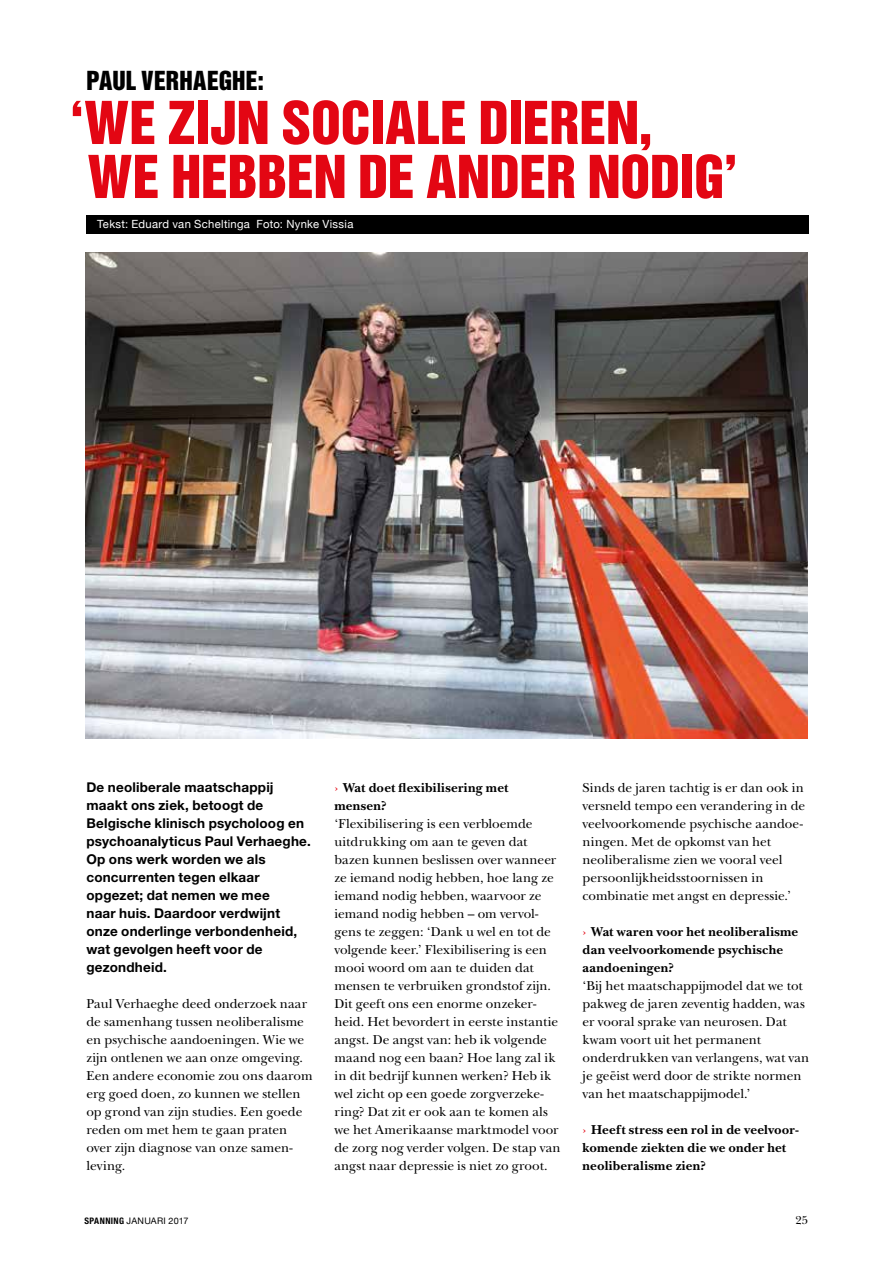
<style>
.page{position:relative;width:893px;height:1263px;background:#fff}
.page>*{position:absolute;margin:0;border:0;box-sizing:border-box;transform-origin:0 0}
.t1{font:54px/54px "Helvetica Inserat LT Std";letter-spacing:-.005em;color:#e30613}
.t2{font:24px "Helvetica Inserat LT Std";color:#000}
.t3{font:13.5px/18px "New Baskerville Std";color:#000}
.t4{font:700 13.5px/18px "Helvetica Neue LT Std";letter-spacing:.015em;color:#000}
.t5{font:700 13.5px/18px "New Baskerville Std";letter-spacing:.015em;color:#000}
.t6{font:12px "New Baskerville Std";color:#000}
.t7{font:11.25px "Helvetica Neue";letter-spacing:.03em;color:#fff}
.t8{font:9px "Helvetica Neue";letter-spacing:.02em;color:#000}
.s1{color:#e30613}
.s2{font-family:"Helvetica Neue LT Std";font-weight:700;font-stretch:condensed}
</style>
<div class="page">
<div style="left:86px;top:215px;width:723px;height:18px;background:#000"></div>
<img style="left:85px;top:252px;width:723px;height:486px">
<h2 class="t2" style="left:86px;top:66px;width:179px">PAUL VERHAEGHE:</h2>
<h1 class="t1" style="left:87px;top:97px;width:652px;text-indent:-18px">‘WE ZIJN SOCIALE DIEREN,<br>WE HEBBEN DE ANDER NODIG’</h1>
<p class="t7" style="left:97px;top:217px;width:258px">Tekst: Eduard van Scheltinga Foto: Nynke Vissia</p>
<p class="t4" style="left:86px;top:778px;width:226px">De neoliberale maatschappij maakt ons ziek, betoogt de<br>Belgische klinisch psycholoog en psychoanalyticus Paul Verhaeghe.<br>Op ons werk worden we als concurrenten tegen elkaar opgezet; dat nemen we mee<br>naar huis. Daardoor verdwijnt onze onderlinge verbondenheid, wat gevolgen heeft voor de gezondheid.</p>
<p class="t3" style="left:86px;top:995px;width:228px">Paul Verhaeghe deed onderzoek naar de samenhang tussen neoliberalisme en psychische aandoeningen. Wie we zijn ontlenen we aan onze omgeving.<br>Een andere economie zou ons daarom erg goed doen, zo kunnen we stellen op grond van zijn studies. Een goede reden om met hem te gaan praten over zijn diagnose van onze samen&shy;leving.</p>
<p class="t5" style="left:334px;top:779px;width:175px"><span class="s1">›</span> Wat doet flexibilisering met mensen?</p>
<p class="t3" style="left:334px;top:815px;width:228px">‘Flexibilisering is een verbloemde uitdrukking om aan te geven dat bazen kunnen beslissen over wanneer ze iemand nodig hebben, hoe lang ze iemand nodig hebben, waarvoor ze iemand nodig hebben – om vervol&shy;gens te zeggen: ‘Dank u wel en tot de volgende keer.’ Flexibilisering is een mooi woord om aan te duiden dat mensen te verbruiken grondstof zijn.<br>Dit geeft ons een enorme onzeker&shy;heid. Het bevordert in eerste instantie angst. De angst van: heb ik volgende maand nog een baan? Hoe lang zal ik in dit bedrijf kunnen werken? Heb ik wel zicht op een goede zorgverzeke&shy;ring? Dat zit er ook aan te komen als we het Amerikaanse marktmodel voor de zorg nog verder volgen. De stap van angst naar depressie is niet zo groot.</p>
<p class="t3" style="left:583px;top:779px;width:224px">Sinds de jaren tachtig is er dan ook in versneld tempo een verandering in de veelvoorkomende psychische aandoe&shy;ningen. Met de opkomst van het neoliberalisme zien we vooral veel persoonlijkheidsstoornissen in combinatie met angst en depressie.’</p>
<p class="t5" style="left:583px;top:922px;width:217px"><span class="s1">›</span> Wat waren voor het neoliberalisme dan veelvoorkomende psychische aandoeningen?</p>
<p class="t3" style="left:583px;top:977px;width:228px">‘Bij het maatschappijmodel dat we tot pakweg de jaren zeventig hadden, was er vooral sprake van neurosen. Dat kwam voort uit het permanent onderdrukken van verlangens, wat van je geëist werd door de strikte normen van het maatschappijmodel.’</p>
<p class="t5" style="left:583px;top:1120px;width:218px"><span class="s1">›</span> Heeft stress een rol in de veelvoor&shy;komende ziekten die we onder het neoliberalisme zien?</p>
<p class="t8" style="left:84px;top:1215px;width:105px"><span class="s2">SPANNING</span> JANUARI 2017</p>
<p class="t6" style="left:795px;top:1213px;width:14px">25</p>
</div>
